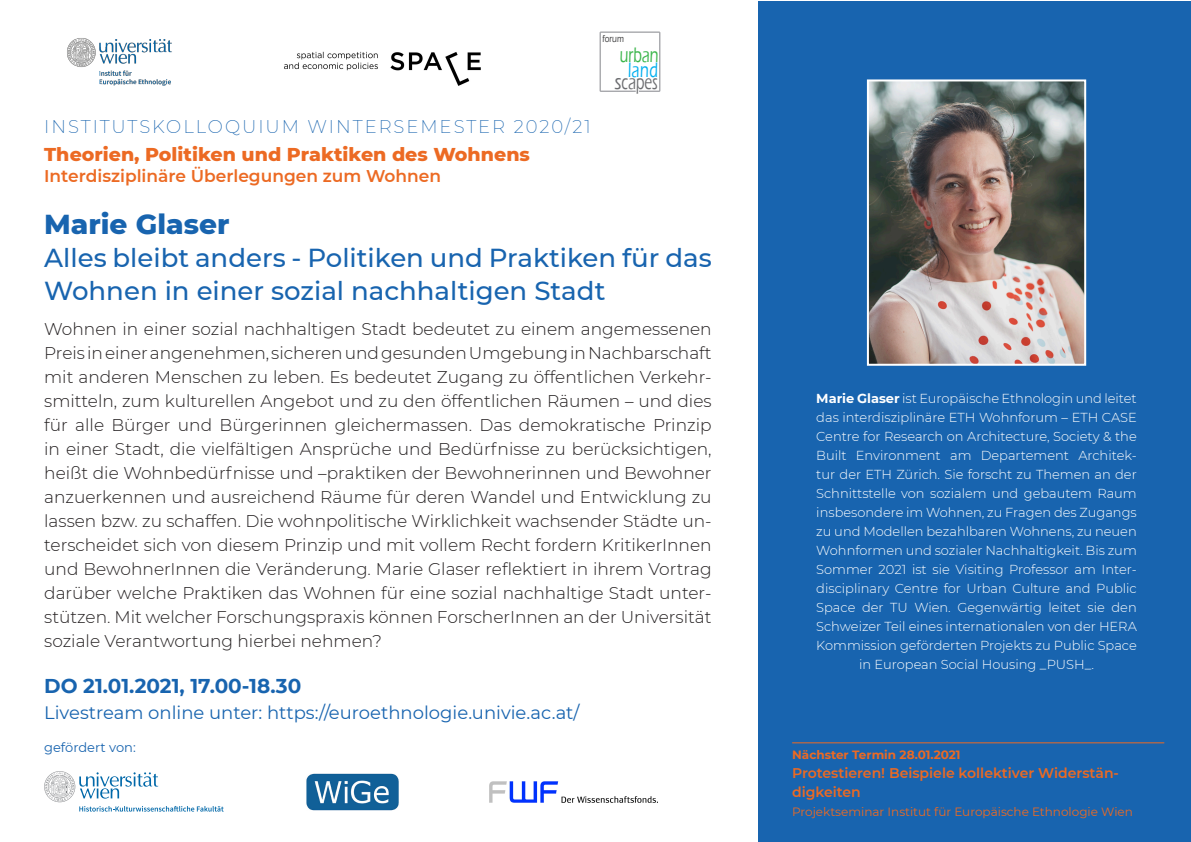
<style>
.page{position:relative;width:1191px;height:842px;background:#fff}
.page>*{position:absolute;margin:0;border:0;box-sizing:border-box;transform-origin:0 0}
.t1{font:800 28px "Montserrat";color:#1864af}
.t2{font:500 26px/33px "Montserrat";color:#1864af}
.t3{font:500 21.6px "Eras ITC";color:#6c6d70;scale:.67 1}
.t4{font:500 21.6px "Eras ITC";color:#3ab54a;scale:.67 1}
.t5{font:500 21.6px "Eras ITC";color:#00aeef;scale:.67 1}
.t6{font:700 20px "Montserrat";color:#1864af}
.t7{font:800 19px "Montserrat";color:#ec6a23}
.t8{font:18px "Montserrat";color:#1864af}
.t9{font:200 18px "Montserrat";letter-spacing:.11em;color:#1864af}
.t10{font:300 17px/24px "Montserrat";color:#231f20;text-align:justify}
.t11{font:600 17px "Montserrat";color:#ec6a23}
.t12{font:600 14px/19px "Montserrat";color:#ec6a23}
.t13{font:300 13px/19px "Montserrat";color:#fff;text-align:center}
.t14{font:13px "Montserrat";color:#1864af}
.t15{font:12px "Montserrat";color:#ec6a23}
.t16{font:700 12px "Montserrat";color:#ec6a23}
.t17{font:500 10.3px "Eras ITC";color:#3e3e3f;scale:.78 1}
.s1{font-size:22.1px}
.s2{font-weight:700}
</style>
<div class="page">
<div style="left:758px;top:1px;width:432px;height:840px;background:#1864af"></div>
<img style="left:490px;top:782px;width:167px;height:21px">
<img style="left:284px;top:51px;width:197px;height:35px">
<hr style="left:792px;top:742px;width:372px;height:1px;background:#ec6a23">
<img style="left:870px;top:82px;width:213px;height:281px">
<div style="left:867px;top:79px;width:219px;height:287px;border:2px solid #fff"></div>
<div style="left:599px;top:31px;width:61px;height:61px;border:1px solid #a8a9ad"></div>
<img style="left:306px;top:774px;width:93px;height:37px">
<svg style="left:44px;top:771px;width:180px;height:40px"></svg>
<img style="left:67px;top:38px;width:105px;height:48px">
<p class="t17" style="left:602px;top:33px;width:29px">forum</p>
<p class="t9" style="left:44px;top:114px;width:548px">INSTITUTSKOLLOQUIUM WINTERSEMESTER 2020/21</p>
<p class="t7" style="left:44px;top:140px;width:487px">Theorien, Politiken und Praktiken des Wohnens</p>
<p class="t11" style="left:44px;top:163px;width:398px">Interdisziplinäre Überlegungen zum Wohnen</p>
<p class="t4" style="left:620px;top:43px;width:59px">urban</p>
<p class="t5" style="left:628px;top:58px;width:46px">land</p>
<p class="t3" style="left:614px;top:70px;width:66px"><span class="s1">s</span>capes</p>
<p class="t1" style="left:44px;top:204px;width:187px">Marie Glaser</p>
<p class="t2" style="left:44px;top:240px;width:669px">Alles bleibt anders - Politiken und Praktiken für das<br>Wohnen in einer sozial nachhaltigen Stadt</p>
<p class="t10" style="left:44px;top:316px;width:669px">Wohnen in einer sozial nachhaltigen Stadt bedeutet zu einem angemessenen Preis in einer angenehmen, sicheren und gesunden Umgebung in Nachbarschaft mit anderen Menschen zu leben. Es bedeutet Zugang zu öffentlichen Verkehr&shy;smitteln, zum kulturellen Angebot und zu den öffentlichen Räumen – und dies für alle Bürger und Bürgerinnen gleichermassen. Das demokratische Prinzip in einer Stadt, die vielfältigen Ansprüche und Bedürfnisse zu berücksichtigen, heißt die Wohnbedürfnisse und –praktiken der Bewohnerinnen und Bewohner anzuerkennen und ausreichend Räume für deren Wandel und Entwicklung zu lassen bzw. zu schaffen. Die wohnpolitische Wirklichkeit wachsender Städte un&shy;terscheidet sich von diesem Prinzip und mit vollem Recht fordern KritikerInnen und BewohnerInnen die Veränderung. Marie Glaser reflektiert in ihrem Vortrag darüber welche Praktiken das Wohnen für eine sozial nachhaltige Stadt unter&shy;stützen. Mit welcher Forschungspraxis können ForscherInnen an der Universität soziale Verantwortung hierbei nehmen?</p>
<p class="t6" style="left:44px;top:672px;width:259px">DO 21.01.2021, 17.00-18.30</p>
<p class="t8" style="left:44px;top:701px;width:537px">Livestream online unter: https://euroethnologie.univie.ac.at/</p>
<p class="t14" style="left:44px;top:738px;width:93px">gefördert von:</p>
<p class="t13" style="left:816px;top:389px;width:322px"><span class="s2">Marie Glaser</span> ist Europäische Ethnologin und leitet das interdisziplinäre ETH Wohnforum – ETH CASE Centre for Research on Architecture, Society &amp; the Built Environment am Departement Architek&shy;tur der ETH Zürich. Sie forscht zu Themen an der Schnittstelle von sozialem und gebautem Raum insbesondere im Wohnen, zu Fragen des Zugangs zu und Modellen bezahlbaren Wohnens, zu neuen Wohnformen und sozialer Nachhaltigkeit. Bis zum Sommer 2021 ist sie Visiting Professor am Inter&shy;disciplinary Centre for Urban Culture and Public Space der TU Wien. Gegenwärtig leitet sie den Schweizer Teil eines internationalen von der HERA Kommission geförderten Projekts zu Public Space in European Social Housing _PUSH_.</p>
<p class="t16" style="left:792px;top:746px;width:170px">Nächster Termin 28.01.2021</p>
<p class="t12" style="left:792px;top:763px;width:328px">Protestieren! Beispiele kollektiver Widerstän&shy;digkeiten</p>
<p class="t15" style="left:792px;top:804px;width:342px">Projektseminar Institut für Europäische Ethnologie Wien</p>
</div>
